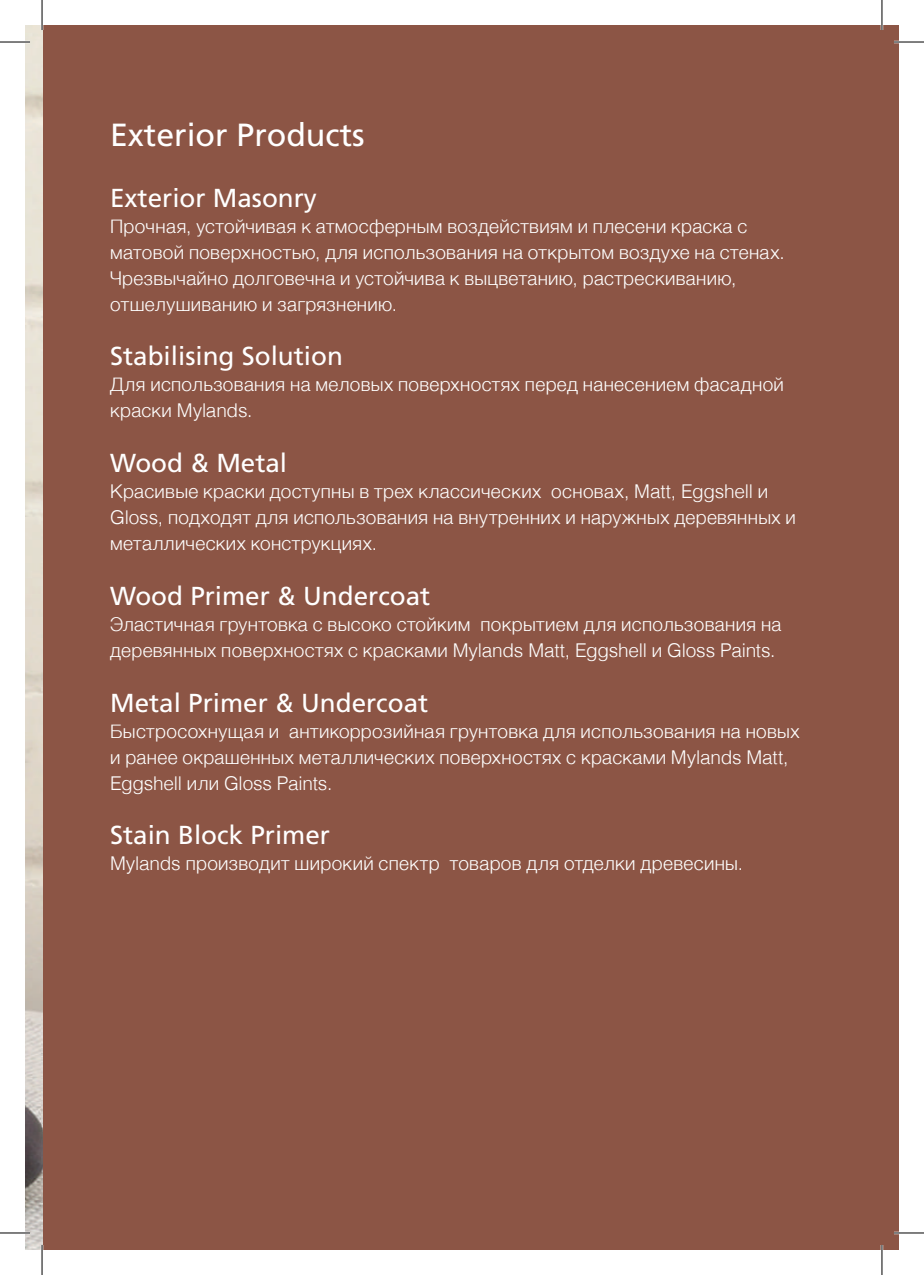
<style>
.page{position:relative;width:924px;height:1275px;background:#fff}
.page>*{position:absolute;margin:0;border:0;box-sizing:border-box;transform-origin:0 0}
.t1{font:32px "Frutiger";color:#fff}
.t2{font:26px "Frutiger";color:#fff}
.t3{font:300 19px/26px "Helvetica";letter-spacing:.015em;color:#fff}
</style>
<div class="page">
<div style="left:42px;top:25px;width:856px;height:1225px;background:#8c5545"></div>
<img style="left:25px;top:25px;width:17px;height:1225px">
<hr style="left:0;top:41px;width:30px;height:2px;background:#fff">
<hr style="left:893px;top:41px;width:30px;height:2px;background:#fff">
<hr style="left:0;top:1231px;width:30px;height:3px;background:#fff">
<hr style="left:893px;top:1231px;width:30px;height:3px;background:#fff">
<hr style="left:41px;top:0;width:2px;height:30px;background:#fff">
<hr style="left:41px;top:1245px;width:2px;height:30px;background:#fff">
<hr style="left:880px;top:0;width:2px;height:30px;background:#fff">
<hr style="left:880px;top:1245px;width:2px;height:30px;background:#fff">
<hr style="left:0;top:42px;width:30px;height:1px;background:#000">
<hr style="left:893px;top:42px;width:30px;height:1px;background:#000">
<hr style="left:0;top:1232px;width:30px;height:1px;background:#000">
<hr style="left:893px;top:1232px;width:30px;height:1px;background:#000">
<hr style="left:42px;top:0;width:1px;height:30px;background:#000">
<hr style="left:42px;top:1245px;width:1px;height:30px;background:#000">
<hr style="left:881px;top:0;width:1px;height:30px;background:#000">
<hr style="left:881px;top:1245px;width:1px;height:30px;background:#000">
<h1 class="t1" style="left:110px;top:116px;width:256px">Exterior Products</h1>
<h2 class="t2" style="left:110px;top:182px;width:208px">Exterior Masonry</h2>
<p class="t3" style="left:110px;top:212px;width:676px">Прочная, устойчивая к атмосферным воздействиям и плесени краска с матовой поверхностью, для использования на открытом воздухе на стенах.<br>Чрезвычайно долговечна и устойчива к выцветанию, растрескиванию, отшелушиванию и загрязнению.</p>
<h2 class="t2" style="left:110px;top:341px;width:234px">Stabilising Solution</h2>
<p class="t3" style="left:110px;top:370px;width:675px">Для использования на меловых поверхностях перед нанесением фасадной краски Mylands.</p>
<h2 class="t2" style="left:110px;top:448px;width:178px">Wood &amp; Metal</h2>
<p class="t3" style="left:110px;top:477px;width:687px">Красивые краски доступны в трех классических основах, Matt, Eggshell и<br>Gloss, подходят для использования на внутренних и наружных деревянных и металлических конструкциях.</p>
<h2 class="t2" style="left:110px;top:580px;width:321px">Wood Primer &amp; Undercoat</h2>
<p class="t3" style="left:110px;top:610px;width:672px">Эластичная грунтовка с высоко стойким покрытием для использования на деревянных поверхностях с красками Mylands Matt, Eggshell и Gloss Paints.</p>
<h2 class="t2" style="left:110px;top:687px;width:319px">Metal Primer &amp; Undercoat</h2>
<p class="t3" style="left:110px;top:716px;width:690px">Быстросохнущая и антикоррозийная грунтовка для использования на новых и ранее окрашенных металлических поверхностях с красками Mylands Matt,<br>Eggshell или Gloss Paints.</p>
<h2 class="t2" style="left:110px;top:820px;width:221px">Stain Block Primer</h2>
<p class="t3" style="left:110px;top:849px;width:634px">Mylands производит широкий спектр товаров для отделки древесины.</p>
</div>
